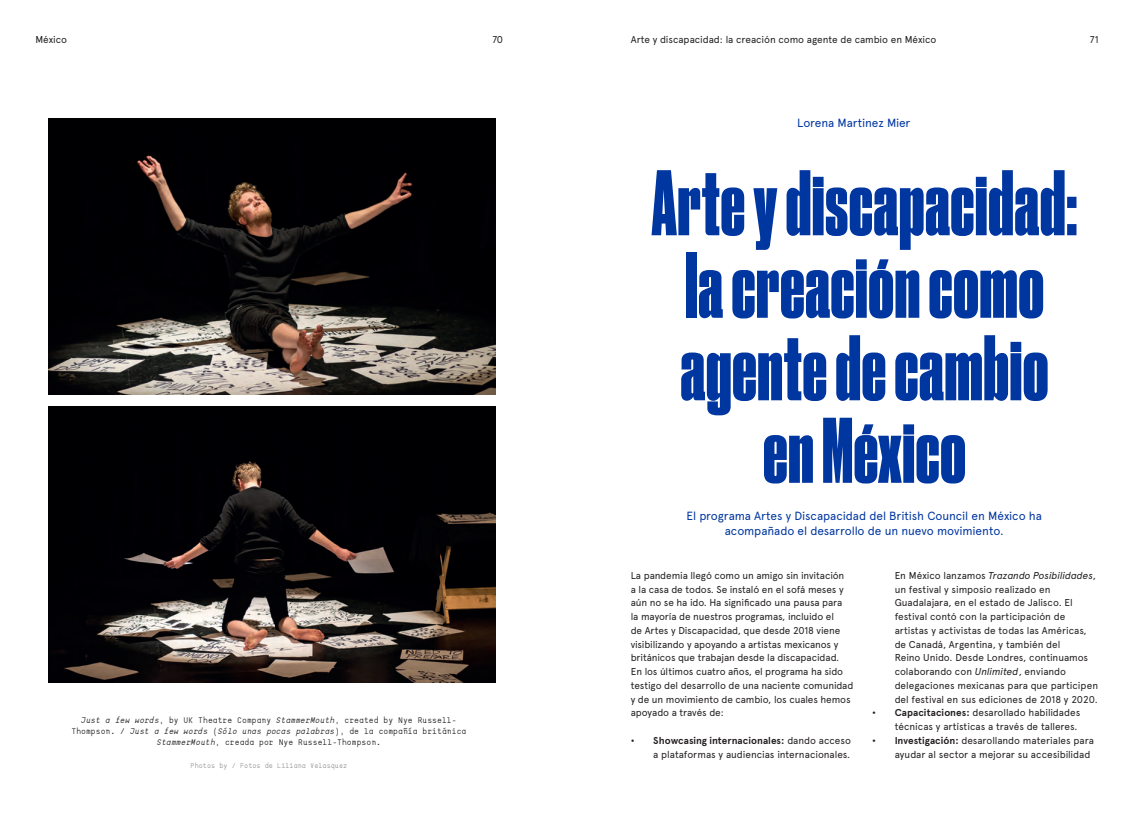
<style>
.page{position:relative;width:1134px;height:815px;background:#fff}
.page>*{position:absolute;margin:0;border:0;box-sizing:border-box;transform-origin:0 0}
.t1{font:87.5px/82.5px "Druk Cond Super";letter-spacing:.01em;color:#0036a0;text-align:center}
.t2{font:11.88px/15px "Apercu";letter-spacing:-.01em;color:#0036a0;text-align:center}
.t3{font:10px/13.8px "Apercu";letter-spacing:-.01em;color:#231f20}
.Caption-01{font:8.12px/11.2px "CDLX Mono";color:#231f20;text-align:center}
.Caption-01-2{font:6.88px "CDLX Mono";color:#939598}
.s1{font-style:italic}
.s2{font-weight:700}
</style>
<div class="page">
<img style="left:49px;top:119px;width:446px;height:275px">
<img style="left:49px;top:407px;width:446px;height:275px">
<p class="t3" style="left:35px;top:32px;width:33px">México</p>
<p class="t3" style="left:492px;top:32px;width:12px">70</p>
<p class="t3" style="left:631px;top:32px;width:307px">Arte y discapacidad: la creación como agente de cambio en México</p>
<p class="t3" style="left:1090px;top:32px;width:10px">71</p>
<p class="t2" style="left:797px;top:115px;width:115px">Lorena Martinez Mier</p>
<p class="t1" style="left:652px;top:160px;width:427px">Arte y discapacidad: la creación como agente de cambio en México</p>
<p class="Caption-01" style="left:71px;top:714px;width:396px"><span class="s1">Just a few words</span>, by UK Theatre Company <span class="s1">StammerMouth</span>, created by Nye Russell-<br>Thompson. / <span class="s1">Just a few words</span> (<span class="s1">Sólo unas pocas palabras</span>), de la compañía británica<br><span class="s1">StammerMouth</span>, creada por Nye Russell-Thompson.</p>
<p class="Caption-01-2" style="left:191px;top:761px;width:158px">Photos by / Fotos de Liliana Velasquez</p>
<p class="t2" style="left:686px;top:508px;width:357px">El programa Artes y Discapacidad del British Council en México ha acompañado el desarrollo de un nuevo movimiento.</p>
<p class="t3" style="left:631px;top:568px;width:224px">La pandemia llegó como un amigo sin invitación<br>a la casa de todos. Se instaló en el sofá meses y aún no se ha ido. Ha significado una pausa para<br>la mayoría de nuestros programas, incluido el<br>de Artes y Discapacidad, que desde 2018 viene visibilizando y apoyando a artistas mexicanos y británicos que trabajan desde la discapacidad.<br>En los últimos cuatro años, el programa ha sido testigo del desarrollo de una naciente comunidad y de un movimiento de cambio, los cuales hemos apoyado a través de:</p>
<p class="t3" style="left:631px;top:733px;width:222px;text-align:right"><span class="s2">• Showcasing internacionales:</span> dando acceso a plataformas y audiencias internacionales.</p>
<p class="t3" style="left:895px;top:568px;width:205px">En México lanzamos <span class="s1">Trazando Posibilidades</span>, un festival y simposio realizado en Guadalajara, en el estado de Jalisco. El festival contó con la participación de artistas y activistas de todas las Américas, de Canadá, Argentina, y también del<br>Reino Unido. Desde Londres, continuamos colaborando con <span class="s1">Unlimited</span>, enviando delegaciones mexicanas para que participen del festival en sus ediciones de 2018 y 2020.</p>
<p class="t3" style="left:872px;top:706px;width:210px;text-align:right"><span class="s2">• Capacitaciones:</span> desarollado habilidades técnicas y artísticas a través de talleres.</p>
<p class="t3" style="left:895px;top:733px;width:201px;text-indent:-22px"><span class="s2">• Investigación:</span> desarollando materiales para ayudar al sector a mejorar su accesibilidad</p>
</div>
